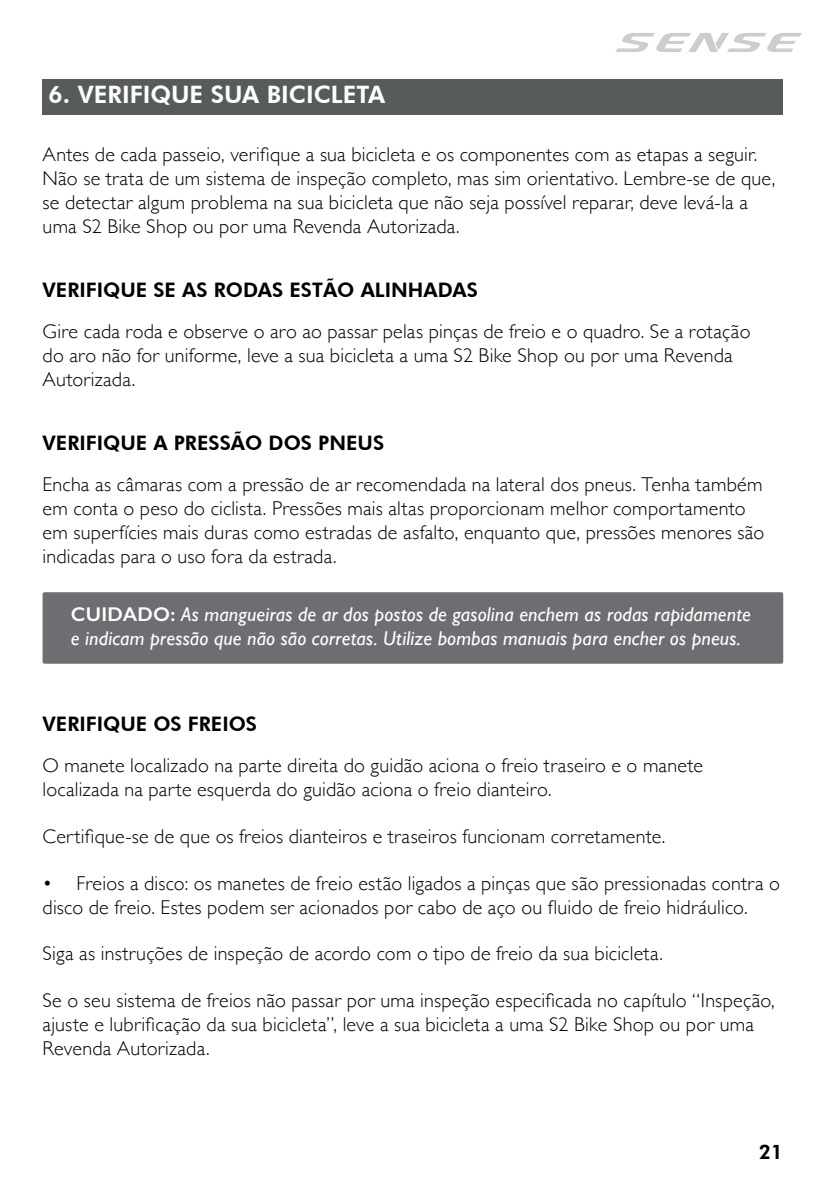
<style>
.page{position:relative;width:840px;height:1191px;background:#fff}
.page>*{position:absolute;margin:0;border:0;box-sizing:border-box;transform-origin:0 0}
.t1{font:800 24px "Futura BT";color:#fff}
.t2{font:300 20px/24px "Gill Sans";letter-spacing:.01em;color:#000}
.t3{font:italic 20px/24px "Gill Sans";letter-spacing:.01em;color:#fff}
.t4{font:800 20px "Futura BT";color:#000}
.s1{font-weight:600;font-style:normal}
</style>
<div class="page">
<svg style="left:616px;top:33px;width:185px;height:19px"></svg>
<div style="left:43px;top:79px;width:739px;height:36px;background:#585b5c"></div>
<div style="left:43px;top:592px;width:739px;height:71px;background:#6d6e71;border-radius:2px"></div>
<p class="t1" style="left:48px;top:80px;width:338px">6. VERIFIQUE SUA BICICLETA</p>
<p class="t2" style="left:43px;top:142px;width:733px">Antes de cada passeio, verifique a sua bicicleta e os componentes com as etapas a seguir.<br>Não se trata de um sistema de inspeção completo, mas sim orientativo. Lembre-se de que, se detectar algum problema na sua bicicleta que não seja possível reparar, deve levá-la a uma S2 Bike Shop ou por uma Revenda Autorizada.</p>
<p class="t4" style="left:43px;top:278px;width:436px">VERIFIQUE SE AS RODAS ESTÃO ALINHADAS</p>
<p class="t2" style="left:43px;top:318px;width:709px">Gire cada roda e observe o aro ao passar pelas pinças de freio e o quadro. Se a rotação do aro não for uniforme, leve a sua bicicleta a uma S2 Bike Shop ou por uma Revenda<br>Autorizada.</p>
<p class="t4" style="left:43px;top:430px;width:343px">VERIFIQUE A PRESSÃO DOS PNEUS</p>
<p class="t2" style="left:43px;top:471px;width:723px">Encha as câmaras com a pressão de ar recomendada na lateral dos pneus. Tenha também em conta o peso do ciclista. Pressões mais altas proporcionam melhor comportamento em superfícies mais duras como estradas de asfalto, enquanto que, pressões menores são indicadas para o uso fora da estrada.</p>
<p class="t3" style="left:71px;top:602px;width:681px"><span class="s1">CUIDADO:</span> As mangueiras de ar dos postos de gasolina enchem as rodas rapidamente e indicam pressão que não são corretas. Utilize bombas manuais para encher os pneus.</p>
<p class="t4" style="left:43px;top:712px;width:216px">VERIFIQUE OS FREIOS</p>
<p class="t2" style="left:43px;top:753px;width:661px">O manete localizado na parte direita do guidão aciona o freio traseiro e o manete localizada na parte esquerda do guidão aciona o freio dianteiro.</p>
<p class="t2" style="left:43px;top:823px;width:624px">Certifique-se de que os freios dianteiros e traseiros funcionam corretamente.</p>
<p class="t2" style="left:43px;top:870px;width:738px">• Freios a disco: os manetes de freio estão ligados a pinças que são pressionadas contra o disco de freio. Estes podem ser acionados por cabo de aço ou fluido de freio hidráulico.</p>
<p class="t2" style="left:43px;top:941px;width:621px">Siga as instruções de inspeção de acordo com o tipo de freio da sua bicicleta.</p>
<p class="t2" style="left:43px;top:987px;width:733px">Se o seu sistema de freios não passar por uma inspeção especificada no capítulo “Inspeção, ajuste e lubrificação da sua bicicleta”, leve a sua bicicleta a uma S2 Bike Shop ou por uma<br>Revenda Autorizada.</p>
<p class="t4" style="left:758px;top:1139px;width:26px">21</p>
</div>
